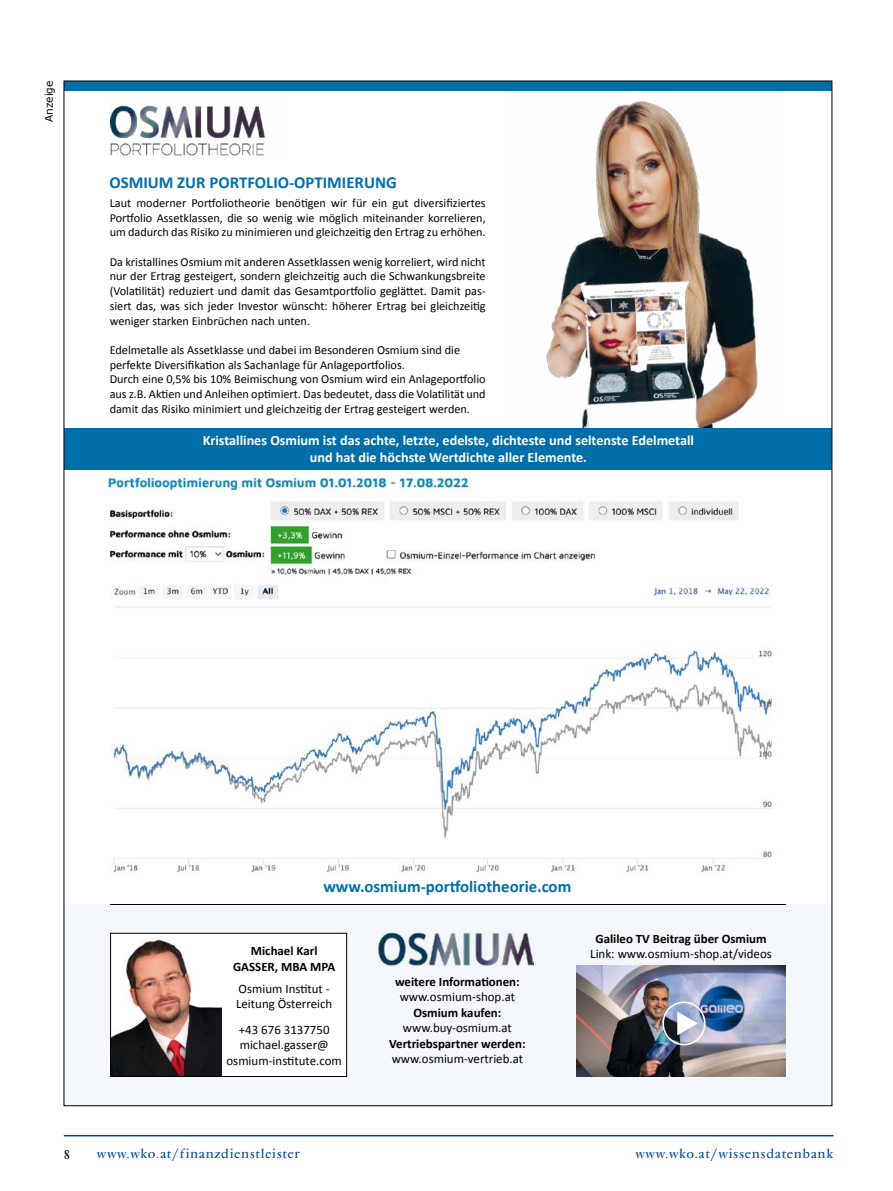
<style>
.page{position:relative;width:893px;height:1191px;background:#fff}
.page>*{position:absolute;margin:0;border:0;box-sizing:border-box;transform-origin:0 0}
.t1{font:700 16.8px "Calibri";color:#006fa9}
.t2{font:700 14.25px/17.1px "Calibri";color:#fff;text-align:center}
.t3{font:13.5px "Vendome";letter-spacing:.05em;color:#048}
.t4{font:13.5px "Vendome";color:#000}
.t5{font:12.9px/15.5px "Calibri";color:#000}
.t6{font:700 12.9px/15.5px "Calibri";color:#000;text-align:center}
.t7{font:12.3px/14.7px "Calibri";color:#000;text-align:justify}
.t8{font:10.5px "Verdana";color:#000}
</style>
<div class="page">
<hr style="left:64px;top:1135px;width:769px;height:1px;background:#048">
<div style="left:64px;top:904px;width:768px;height:201px;background:#f3f7fa"></div>
<img style="left:112px;top:935px;width:110px;height:139px">
<div style="left:222px;top:933px;width:124px;height:143px;background:#fff"></div>
<div style="left:110px;top:933px;width:237px;height:143px;border:1px solid #000"></div>
<img style="left:577px;top:965px;width:208px;height:111px">
<svg style="left:662px;top:1001px;width:44px;height:44px"></svg>
<img style="left:378px;top:932px;width:155px;height:34px">
<hr style="left:110px;top:904px;width:675px;height:1px;background:#000">
<img style="left:106px;top:472px;width:666px;height:401px">
<img style="left:111px;top:105px;width:154px;height:51px">
<img style="left:546px;top:101px;width:212px;height:327px">
<div style="left:64px;top:81px;width:768px;height:10px;background:#006fa9"></div>
<div style="left:64px;top:428px;width:768px;height:41px;background:#006fa9"></div>
<p class="t8" style="left:42px;top:122px;width:43px;rotate:-90deg">Anzeige</p>
<h1 class="t1" style="left:109px;top:171px;width:289px">OSMIUM ZUR PORTFOLIO-OPTIMIERUNG</h1>
<p class="t7" style="left:110px;top:195px;width:378px">Laut moderner Portfoliotheorie benötigen wir für ein gut diversifiziertes Portfolio Assetklassen, die so wenig wie möglich miteinander korrelieren, um dadurch das Risiko zu minimieren und gleichzeitig den Ertrag zu erhöhen.</p>
<p class="t7" style="left:110px;top:254px;width:378px">Da kristallines Osmium mit anderen Assetklassen wenig korreliert, wird nicht nur der Ertrag gesteigert, sondern gleichzeitig auch die Schwankungsbreite (Volatilität) reduziert und damit das Gesamtportfolio geglättet. Damit pas&shy;siert das, was sich jeder Investor wünscht: höherer Ertrag bei gleichzeitig weniger starken Einbrüchen nach unten.</p>
<p class="t7" style="left:110px;top:342px;width:378px;text-align:left">Edelmetalle als Assetklasse und dabei im Besonderen Osmium sind die perfekte Diversifikation als Sachanlage für Anlageportfolios.<br>Durch eine 0,5% bis 10% Beimischung von Osmium wird ein Anlageportfolio aus z.B. Aktien und Anleihen optimiert. Das bedeutet, dass die Volatilität und damit das Risiko minimiert und gleichzeitig der Ertrag gesteigert werden.</p>
<p class="t2" style="left:203px;top:431px;width:493px">Kristallines Osmium ist das achte, letzte, edelste, dichteste und seltenste Edelmetall und hat die höchste Wertdichte aller Elemente.</p>
<h1 class="t1" style="left:323px;top:875px;width:249px">www.osmium-portfoliotheorie.com</h1>
<p class="t6" style="left:233px;top:943px;width:104px">Michael Karl<br>GASSER, MBA MPA</p>
<p class="t5" style="left:236px;top:980px;width:98px">Osmium Institut -<br>Leitung Österreich</p>
<p class="t5" style="left:226px;top:1021px;width:117px;text-align:center">+43 676 3137750 michael.gasser@ osmium-institute.com</p>
<p class="t6" style="left:395px;top:973px;width:126px">weitere Informationen:</p>
<p class="t5" style="left:400px;top:989px;width:117px">www.osmium-shop.at</p>
<p class="t6" style="left:413px;top:1004px;width:90px">Osmium kaufen:</p>
<p class="t5" style="left:403px;top:1020px;width:111px">www.buy-osmium.at</p>
<p class="t6" style="left:389px;top:1035px;width:138px">Vertriebspartner werden:</p>
<p class="t5" style="left:392px;top:1051px;width:133px">www.osmium-vertrieb.at</p>
<p class="t6" style="left:595px;top:930px;width:173px">Galileo TV Beitrag über Osmium</p>
<p class="t5" style="left:590px;top:946px;width:183px">Link: www.osmium-shop.at/videos</p>
<p class="t4" style="left:64px;top:1147px;width:8px">8</p>
<p class="t3" style="left:97px;top:1146px;width:204px">www.wko.at/finanzdienstleister</p>
<p class="t3" style="left:635px;top:1146px;width:199px">www.wko.at/wissensdatenbank</p>
</div>
